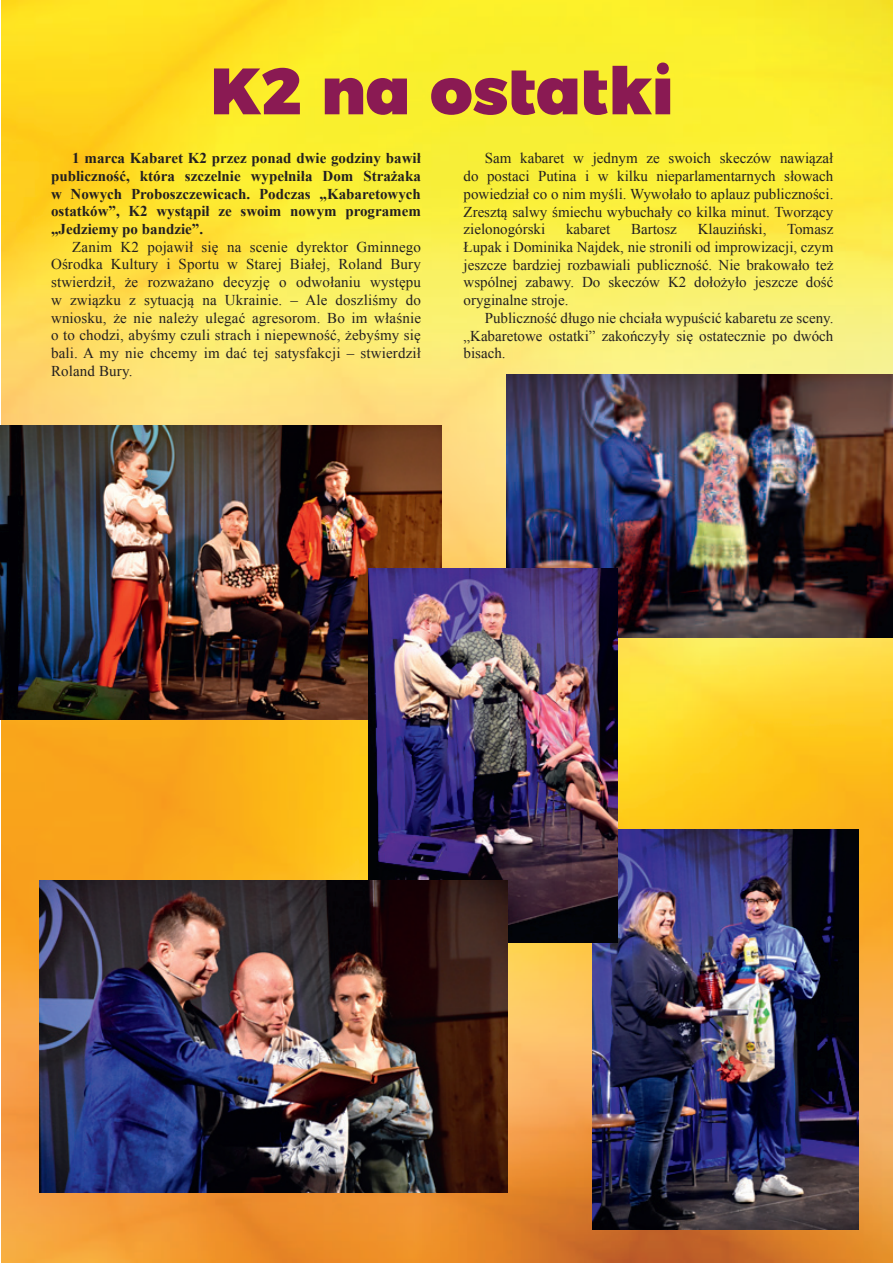
<style>
.page{position:relative;width:893px;height:1263px;background:#fff}
.page>*{position:absolute;margin:0;border:0;box-sizing:border-box;transform-origin:0 0}
.t1{font:900 65.4px "Montserrat Alternates";color:#8a1a53}
.t2{font:15px/17.7px "Times New Roman";color:#231f20;text-align:justify}
.t3{font:700 15px/17.7px "Times New Roman";color:#231f20;text-align:justify}
</style>
<div class="page">
<img style="left:1px;top:0;width:892px;height:1263px">
<img style="left:506px;top:374px;width:387px;height:264px">
<img style="left:0;top:425px;width:441px;height:294px">
<img style="left:592px;top:829px;width:267px;height:400px">
<img style="left:369px;top:568px;width:249px;height:374px">
<img style="left:40px;top:880px;width:468px;height:312px">
<h1 class="t1" style="left:211px;top:36px;width:465px">K2 na ostatki</h1>
<p class="t3" style="left:51px;top:149px;width:371px;text-indent:21px">1 marca Kabaret K2 przez ponad dwie godziny bawił publiczność, która szczelnie wypełniła Dom Strażaka w Nowych Proboszczewicach. Podczas „Kabaretowych ostatków”, K2 wystąpił ze swoim nowym programem „Jedziemy po bandzie”.</p>
<p class="t2" style="left:51px;top:238px;width:372px;text-indent:21px">Zanim K2 pojawił się na scenie dyrektor Gminnego Ośrodka Kultury i Sportu w Starej Białej, Roland Bury stwierdził, że rozważano decyzję o odwołaniu występu w związku z sytuacją na Ukrainie. – Ale doszliśmy do wniosku, że nie należy ulegać agresorom. Bo im właśnie o to chodzi, abyśmy czuli strach i niepewność, żebyśmy się bali. A my nie chcemy im dać tej satysfakcji – stwierdził Roland Bury.</p>
<p class="t2" style="left:463px;top:149px;width:371px;text-indent:21px">Sam kabaret w jednym ze swoich skeczów nawiązał do postaci Putina i w kilku nieparlamentarnych słowach powiedział co o nim myśli. Wywołało to aplauz publiczności.<br>Zresztą salwy śmiechu wybuchały co kilka minut. Tworzący zielonogórski</p>
<p class="t2" style="left:566px;top:220px;width:46px">kabaret</p>
<p class="t2" style="left:631px;top:220px;width:47px">Bartosz</p>
<p class="t2" style="left:698px;top:220px;width:70px">Klauziński,</p>
<p class="t2" style="left:463px;top:220px;width:371px;text-indent:324px">Tomasz Łupak i Dominika Najdek, nie stronili od improwizacji, czym jeszcze bardziej rozbawiali publiczność. Nie brakowało też wspólnej zabawy. Do skeczów K2 dołożyło jeszcze dość oryginalne stroje.</p>
<p class="t2" style="left:463px;top:309px;width:371px;text-indent:21px">Publiczność długo nie chciała wypuścić kabaretu ze sceny. „Kabaretowe ostatki” zakończyły się ostatecznie po dwóch bisach.</p>
</div>
